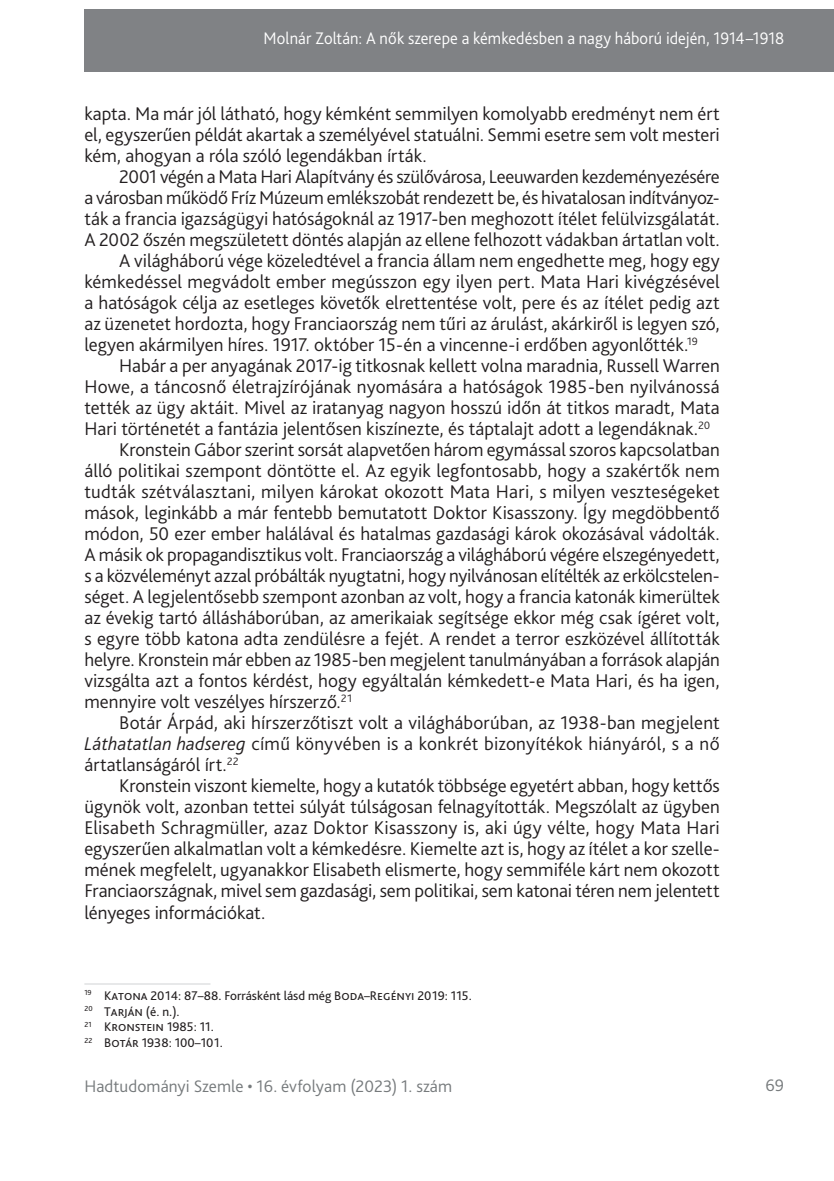
<style>
.page{position:relative;width:834px;height:1181px;background:#fff}
.page>*{position:absolute;margin:0;border:0;box-sizing:border-box;transform-origin:0 0}
._1__Body{font:300 19.25px/21px "Bliss Pro";color:#231f20;text-align:justify}
.t1{font:300 17.5px "Bliss Pro";letter-spacing:.005em;color:#fff;scale:.95 1}
.t2{font:300 17.5px "Bliss Pro";letter-spacing:.005em;color:#767a7c}
.Lábjegyzet{font:13.12px "Bliss Pro";color:#231f20}
.s1{font-style:italic}
</style>
<div class="page">
<div style="left:84px;top:9px;width:749px;height:63px;background:#808285"></div>
<hr style="left:84px;top:983px;width:126px;height:1px;background:#d1d2d4">
<p class="t1" style="left:263px;top:27px;width:549px">Molnár Zoltán: A nők szerepe a kémkedésben a nagy háború idején, 1914–1918</p>
<p class="_1__Body" style="left:84px;top:103px;width:637px">kapta. Ma már jól látható, hogy kémként semmilyen komolyabb eredményt nem ért el, egyszerűen példát akartak a személyével statuálni. Semmi esetre sem volt mesteri kém, ahogyan a róla szóló legendákban írták.</p>
<p class="_1__Body" style="left:84px;top:166px;width:636px;text-indent:35px">2001 végén a Mata Hari Alapítvány és szülővárosa, Leeuwarden kezdeményezésére a városban működő Fríz Múzeum emlékszobát rendezett be, és hivatalosan indítványoz&shy;ták a francia igazságügyi hatóságoknál az -1917-ben meghozott ítélet felülvizsgálatát.<br>A -2002 őszén megszületett döntés alapján az ellene felhozott vádakban ártatlan volt.</p>
<p class="_1__Body" style="left:84px;top:250px;width:637px;text-indent:35px">A világháború vége közeledtével a francia állam nem engedhette meg, hogy egy kémkedéssel megvádolt ember megússzon egy ilyen pert. Mata Hari kivégzésével a hatóságok célja az esetleges követők elrettentése volt, pere és az ítélet pedig azt az üzenetet hordozta, hogy Franciaország nem tűri az árulást, akárkiről is legyen szó, legyen akármilyen híres. 1917. október 15-én a vincenne-i erdőben agyonlőtték.<sup>19</sup></p>
<p class="_1__Body" style="left:84px;top:355px;width:637px;text-indent:35px">Habár a per anyagának 2017-ig titkosnak kellett volna maradnia, Russell Warren Howe, a táncosnő életrajzírójának nyomására a hatóságok 1985-ben nyilvánossá tették az ügy aktáit. Mivel az iratanyag nagyon hosszú időn át titkos maradt, Mata Hari történetét a fantázia jelentősen kiszínezte, és táptalajt adott a legendáknak.<sup>20</sup></p>
<p class="_1__Body" style="left:84px;top:439px;width:637px;text-indent:35px">Kronstein Gábor szerint sorsát alapvetően három egymással szoros kapcsolatban álló politikai szempont döntötte el. Az egyik legfontosabb, hogy a szakértők nem tudták szétválasztani, milyen károkat okozott Mata Hari, s milyen veszteségeket mások, leginkább a már fentebb bemutatott Doktor Kisasszony. Így megdöbbentő módon, 50 ezer ember halálával és hatalmas gazdasági károk okozásával vádolták.<br>A másik ok propagandisztikus volt. Franciaország a világháború végére elszegényedett, s a közvéleményt azzal próbálták nyugtatni, hogy nyilvánosan elítélték az erkölcstelen&shy;séget. A legjelentősebb szempont azonban az volt, hogy a francia katonák kimerültek az évekig tartó állásháborúban, az amerikaiak segítsége ekkor még csak ígéret volt, s egyre több katona adta zendülésre a fejét. A rendet a terror eszközével állították helyre. Kronstein már ebben az -1985-ben megjelent tanulmányában a források alapján vizsgálta azt a fontos kérdést, hogy egyáltalán kémkedett-e Mata Hari, és ha igen, mennyire volt veszélyes hírszerző.<sup>21</sup></p>
<p class="_1__Body" style="left:84px;top:712px;width:636px;text-indent:35px">Botár Árpád, aki hírszerzőtiszt volt a világháborúban, az -1938-ban megjelent <span class="s1">Láthatatlan hadsereg</span> című könyvében is a konkrét bizonyítékok hiányáról, s a nő ártatlanságáról írt.<sup>22</sup></p>
<p class="_1__Body" style="left:84px;top:775px;width:637px;text-indent:35px">Kronstein viszont kiemelte, hogy a kutatók többsége egyetért abban, hogy kettős ügynök volt, azonban tettei súlyát túlságosan felnagyították. Megszólalt az ügyben Elisabeth Schragmüller, azaz Doktor Kisasszony is, aki úgy vélte, hogy Mata Hari egyszerűen alkalmatlan volt a kémkedésre. Kiemelte azt is, hogy az ítélet a kor szelle&shy;mének megfelelt, ugyanakkor Elisabeth elismerte, hogy semmiféle kárt nem okozott Franciaországnak, mivel sem gazdasági, sem politikai, sem katonai téren nem jelentett lényeges információkat.</p>
<p class="Lábjegyzet" style="left:84px;top:987px;width:389px"><sup>19</sup> Katona 2014: 87–88. Forrásként lásd még Boda–Regényi 2019: 115.</p>
<p class="Lábjegyzet" style="left:84px;top:1003px;width:97px"><sup>20</sup> Tarján (é. n.).</p>
<p class="Lábjegyzet" style="left:84px;top:1018px;width:131px"><sup>21</sup> Kronstein 1985: 11.</p>
<p class="Lábjegyzet" style="left:84px;top:1034px;width:140px"><sup>22</sup> Botár 1938: 100–101.</p>
<p class="t2" style="left:84px;top:1075px;width:369px">Hadtudományi Szemle • 16. évfolyam (2023) 1. szám</p>
<p class="t2" style="left:765px;top:1074px;width:20px">69</p>
</div>
